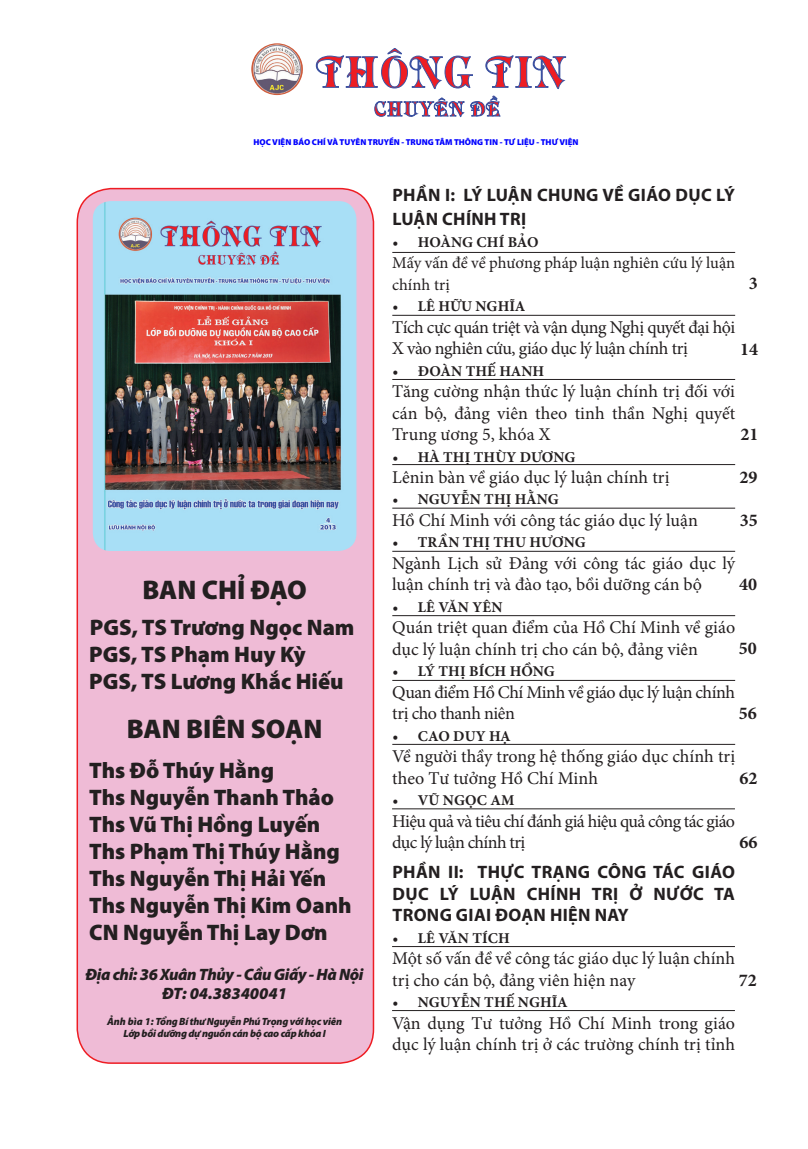
<style>
.page{position:relative;width:808px;height:1149px;background:#fff}
.page>*{position:absolute;margin:0;border:0;box-sizing:border-box;transform-origin:0 0}
.t1{font:900 27px "Myriad Pro";color:#231f20}
.t2{font:900 22.5px "Myriad Pro";color:#231f20}
.Ten_bai{font:18px/21.5px "Minion Pro";letter-spacing:-.005em;color:#231f20}
.Ten_bai-2{font:18px/21.5px "Minion Pro";letter-spacing:-.025em;color:#231f20}
.t3{font:700 18px/21.6px "Myriad Pro";letter-spacing:.02em;color:#231f20}
.Ten_bai-3{font:18px/21.5px "Minion Pro";letter-spacing:-.035em;color:#231f20}
.t4{font:700 18px "Minion Pro";color:#231f20}
.t5{font:16.5px/21.5px "Minion Pro";color:#231f20}
.t6{font:italic 900 16.5px "Myriad Pro";letter-spacing:-.025em;color:#231f20}
.t7{font:italic 900 16.5px "Myriad Pro";color:#231f20}
.Tac_gia{font:700 15px "Minion Pro";letter-spacing:.005em;color:#231f20}
.t8{font:italic 900 10.5px "Myriad Pro";letter-spacing:-.025em;color:#231f20}
.t9{font:900 8.55px "Myriad Pro";color:#00f}
</style>
<div class="page">
<div style="left:77px;top:188px;width:296px;height:874px;background:#efbbd6;border-radius:34px"></div>
<div style="left:77px;top:188px;width:297px;height:875px;border:2px solid #ee1d23;border-radius:34px"></div>
<hr style="left:392px;top:252px;width:343px;height:1px;background:#231f20">
<hr style="left:392px;top:315px;width:343px;height:1px;background:#231f20">
<hr style="left:392px;top:379px;width:343px;height:1px;background:#231f20">
<hr style="left:392px;top:464px;width:343px;height:1px;background:#231f20">
<hr style="left:392px;top:507px;width:343px;height:1px;background:#231f20">
<hr style="left:392px;top:551px;width:343px;height:1px;background:#231f20">
<hr style="left:392px;top:615px;width:343px;height:1px;background:#231f20">
<hr style="left:392px;top:680px;width:343px;height:1px;background:#231f20">
<hr style="left:392px;top:743px;width:343px;height:1px;background:#231f20">
<hr style="left:392px;top:808px;width:343px;height:1px;background:#231f20">
<hr style="left:392px;top:945px;width:343px;height:1px;background:#231f20">
<hr style="left:392px;top:1009px;width:343px;height:1px;background:#231f20">
<svg style="left:316px;top:48px;width:157px;height:41px"></svg>
<svg style="left:485px;top:55px;width:81px;height:34px"></svg>
<svg style="left:374px;top:97px;width:90px;height:20px"></svg>
<svg style="left:470px;top:96px;width:30px;height:20px"></svg>
<img style="left:251px;top:43px;width:52px;height:52px;border-radius:25px">
<img style="left:93px;top:201px;width:263px;height:350px">
<p class="t9" style="left:253px;top:136px;width:327px">HỌC VIỆN BÁO CHÍ VÀ TUYÊN TRUYỀN - TRUNG TÂM THÔNG TIN - TƯ LIỆU - THƯ VIỆN</p>
<p class="t1" style="left:142px;top:571px;width:166px">BAN CHỈ ĐẠO</p>
<p class="t2" style="left:90px;top:611px;width:266px">PGS, TS Trương Ngọc Nam</p>
<p class="t2" style="left:89px;top:638px;width:218px">PGS, TS Phạm Huy Kỳ</p>
<p class="t2" style="left:89px;top:665px;width:256px">PGS, TS Lương Khắc Hiếu</p>
<p class="t1" style="left:127px;top:710px;width:197px">BAN BIÊN SOẠN</p>
<p class="t2" style="left:89px;top:755px;width:186px">Ths Đỗ Thúy Hằng</p>
<p class="t2" style="left:89px;top:782px;width:246px">Ths Nguyễn Thanh Thảo</p>
<p class="t2" style="left:89px;top:809px;width:233px">Ths Vũ Thị Hồng Luyến</p>
<p class="t2" style="left:89px;top:836px;width:252px">Ths Phạm Thị Thúy Hằng</p>
<p class="t2" style="left:89px;top:863px;width:238px">Ths Nguyễn Thị Hải Yến</p>
<p class="t2" style="left:89px;top:890px;width:264px">Ths Nguyễn Thị Kim Oanh</p>
<p class="t2" style="left:89px;top:917px;width:240px">CN Nguyễn Thị Lay Dơn</p>
<p class="t6" style="left:86px;top:962px;width:279px">Địa chỉ: 36 Xuân Thủy - Cầu Giấy - Hà Nội</p>
<p class="t7" style="left:162px;top:982px;width:126px">ĐT: 04.38340041</p>
<p class="t8" style="left:107px;top:1013px;width:237px">Ảnh bìa 1: Tổng Bí thư Nguyễn Phú Trọng với học viên</p>
<p class="t8" style="left:123px;top:1026px;width:204px">Lớp bồi dưỡng dự nguồn cán bộ cao cấp khóa I</p>
<p class="t3" style="left:392px;top:183px;width:344px;line-height:24px">PHẦN I: LÝ LUẬN CHUNG VỀ GIÁO DỤC LÝ<br>LUẬN CHÍNH TRỊ</p>
<p class="Tac_gia" style="left:392px;top:231px;width:148px">• HOÀNG CHÍ BẢO</p>
<p class="t5" style="left:392px;top:252px;width:344px">Mấy vấn đề về phương pháp luận nghiên cứu lý luận chính trị</p>
<p class="Tac_gia" style="left:392px;top:296px;width:135px">• LÊ HỮU NGHĨA</p>
<p class="Ten_bai-2" style="left:392px;top:316px;width:344px">Tích cực quán triệt và vận dụng Nghị quyết đại hội<br>X vào nghiên cứu, giáo dục lý luận chính trị</p>
<p class="Tac_gia" style="left:392px;top:360px;width:154px">• ĐOÀN THẾ HANH</p>
<p class="Ten_bai" style="left:392px;top:380px;width:344px;text-align:justify">Tăng cường nhận thức lý luận chính trị đối với cán bộ, đảng viên theo tinh thần Nghị quyết Trung ương 5, khóa X</p>
<p class="Tac_gia" style="left:392px;top:446px;width:185px">• HÀ THỊ THÙY DƯƠNG</p>
<p class="Ten_bai" style="left:392px;top:466px;width:279px">Lênin bàn về giáo dục lý luận chính trị</p>
<p class="Tac_gia" style="left:392px;top:489px;width:168px">• NGUYỄN THỊ HẰNG</p>
<p class="Ten_bai" style="left:392px;top:509px;width:307px">Hồ Chí Minh với công tác giáo dục lý luận</p>
<p class="Tac_gia" style="left:392px;top:532px;width:195px">• TRẦN THỊ THU HƯƠNG</p>
<p class="Ten_bai" style="left:392px;top:552px;width:344px">Ngành Lịch sử Đảng với công tác giáo dục lý luận chính trị và đào tạo, bồi dưỡng cán bộ</p>
<p class="Tac_gia" style="left:392px;top:596px;width:112px">• LÊ VĂN YÊN</p>
<p class="Ten_bai" style="left:392px;top:616px;width:344px">Quán triệt quan điểm của Hồ Chí Minh về giáo dục lý luận chính trị cho cán bộ, đảng viên</p>
<p class="Tac_gia" style="left:392px;top:660px;width:164px">• LÝ THỊ BÍCH HỒNG</p>
<p class="Ten_bai-2" style="left:392px;top:681px;width:344px">Quan điểm Hồ Chí Minh về giáo dục lý luận chính trị cho thanh niên</p>
<p class="Tac_gia" style="left:392px;top:725px;width:120px">• CAO DUY HẠ</p>
<p class="Ten_bai" style="left:392px;top:745px;width:344px">Về người thầy trong hệ thống giáo dục chính trị theo Tư tưởng Hồ Chí Minh</p>
<p class="Tac_gia" style="left:392px;top:789px;width:124px">• VŨ NGỌC AM</p>
<p class="Ten_bai-3" style="left:392px;top:809px;width:344px">Hiệu quả và tiêu chí đánh giá hiệu quả công tác giáo dục lý luận chính trị</p>
<p class="t3" style="left:392px;top:860px;width:344px;text-align:justify">PHẦN II: THỰC TRẠNG CÔNG TÁC GIÁO DỤC LÝ LUẬN CHÍNH TRỊ Ở NƯỚC TA TRONG GIAI ĐOẠN HIỆN NAY</p>
<p class="Tac_gia" style="left:392px;top:927px;width:119px">• LÊ VĂN TÍCH</p>
<p class="Ten_bai" style="left:392px;top:947px;width:344px">Một số vấn đề về công tác giáo dục lý luận chính trị cho cán bộ, đảng viên hiện nay</p>
<p class="Tac_gia" style="left:392px;top:991px;width:177px">• NGUYỄN THẾ NGHĨA</p>
<p class="Ten_bai" style="left:392px;top:1011px;width:344px">Vận dụng Tư tưởng Hồ Chí Minh trong giáo dục lý luận chính trị ở các trường chính trị tỉnh</p>
<p class="t4" style="left:749px;top:270px;width:10px">3</p>
<p class="t4" style="left:740px;top:336px;width:19px">14</p>
<p class="t4" style="left:740px;top:422px;width:19px">21</p>
<p class="t4" style="left:739px;top:464px;width:19px">29</p>
<p class="t4" style="left:740px;top:507px;width:19px">35</p>
<p class="t4" style="left:739px;top:571px;width:19px">40</p>
<p class="t4" style="left:739px;top:635px;width:19px">50</p>
<p class="t4" style="left:739px;top:700px;width:19px">56</p>
<p class="t4" style="left:739px;top:765px;width:19px">62</p>
<p class="t4" style="left:739px;top:829px;width:19px">66</p>
<p class="t4" style="left:739px;top:967px;width:19px">72</p>
</div>
